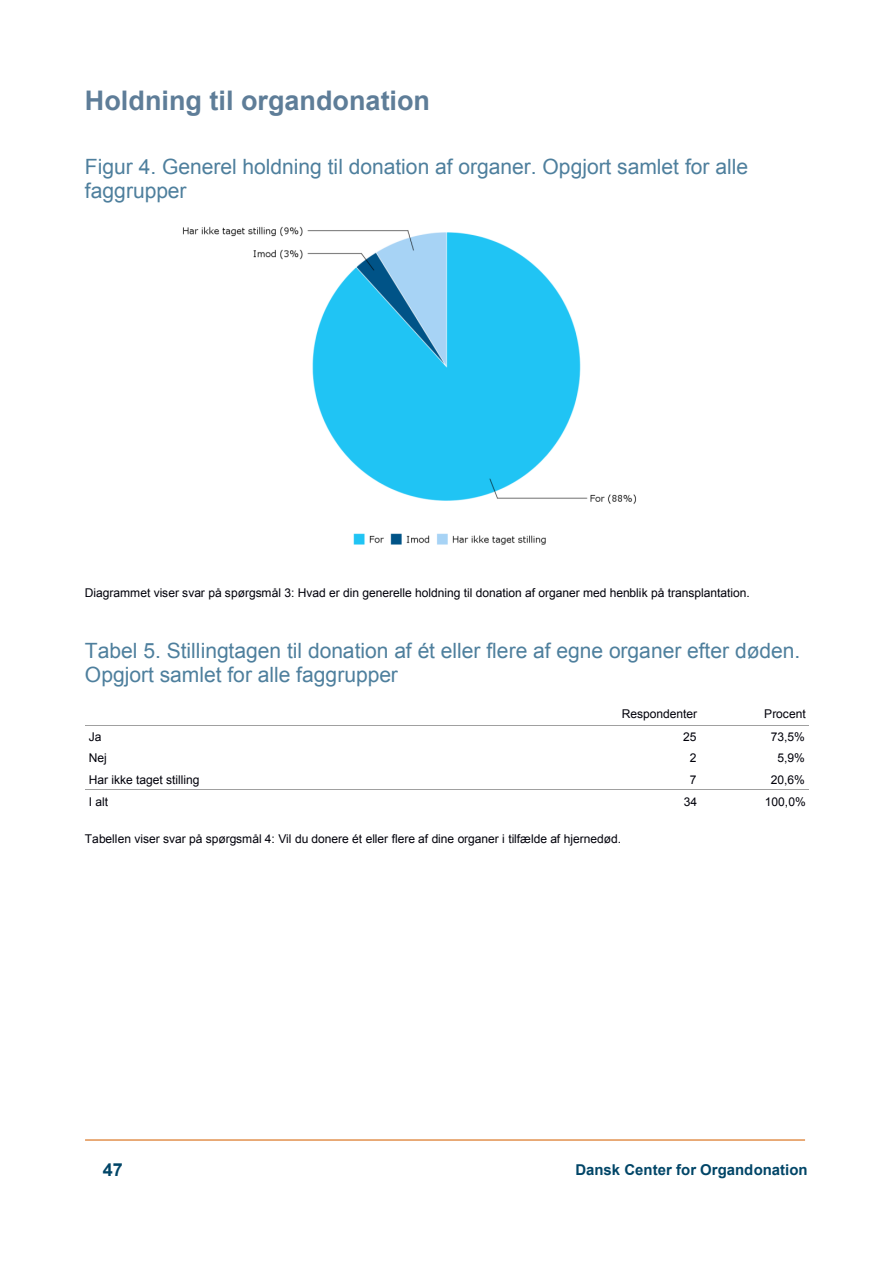
<style>
.page{position:relative;width:893px;height:1263px;background:#fff}
.page>*{position:absolute;margin:0;border:0;box-sizing:border-box;transform-origin:0 0}
.t1{font:700 27px "Arial";color:#5e7d98}
.t2{font:21px/24.2px "Arial";color:#4e7f9d}
.t3{font:700 18px "Arial";color:#004567}
.t4{font:700 15px "Arial";color:#004567}
.t5{font:12px "Arial";letter-spacing:-.005em;color:#00000a}
</style>
<div class="page">
<hr style="left:85px;top:1139px;width:720px;height:1px;background:#d86c14">
<svg style="left:85px;top:725px;width:506px;height:1px"></svg>
<svg style="left:591px;top:725px;width:109px;height:1px"></svg>
<svg style="left:700px;top:725px;width:109px;height:1px"></svg>
<hr style="left:85px;top:726px;width:506px;height:1px;background:#a0a0a0">
<hr style="left:592px;top:726px;width:108px;height:1px;background:#a0a0a0">
<hr style="left:701px;top:726px;width:108px;height:1px;background:#a0a0a0">
<hr style="left:85px;top:789px;width:506px;height:1px;background:#a0a0a0">
<hr style="left:592px;top:789px;width:108px;height:1px;background:#a0a0a0">
<hr style="left:701px;top:789px;width:108px;height:1px;background:#a0a0a0">
<img style="left:182px;top:226px;width:454px;height:319px">
<p class="t1" style="left:85px;top:85px;width:347px">Holdning til organdonation</p>
<p class="t2" style="left:85px;top:155px;width:665px">Figur 4. Generel holdning til donation af organer. Opgjort samlet for alle faggrupper</p>
<p class="t5" style="left:85px;top:586px;width:666px">Diagrammet viser svar på spørgsmål 3: Hvad er din generelle holdning til donation af organer med henblik på transplantation.</p>
<p class="t2" style="left:85px;top:639px;width:717px">Tabel 5. Stillingtagen til donation af ét eller flere af egne organer efter døden.<br>Opgjort samlet for alle faggrupper</p>
<p class="t5" style="left:622px;top:707px;width:77px">Respondenter</p>
<p class="t5" style="left:764px;top:707px;width:43px">Procent</p>
<p class="t5" style="left:89px;top:730px;width:14px">Ja</p>
<p class="t5" style="left:683px;top:730px;width:15px">25</p>
<p class="t5" style="left:771px;top:730px;width:36px">73,5%</p>
<p class="t5" style="left:89px;top:751px;width:19px">Nej</p>
<p class="t5" style="left:690px;top:751px;width:8px">2</p>
<p class="t5" style="left:778px;top:751px;width:29px">5,9%</p>
<p class="t5" style="left:89px;top:773px;width:112px">Har ikke taget stilling</p>
<p class="t5" style="left:690px;top:773px;width:8px">7</p>
<p class="t5" style="left:771px;top:773px;width:36px">20,6%</p>
<p class="t5" style="left:89px;top:795px;width:21px">I alt</p>
<p class="t5" style="left:684px;top:795px;width:15px">34</p>
<p class="t5" style="left:765px;top:795px;width:42px">100,0%</p>
<p class="t5" style="left:85px;top:832px;width:538px">Tabellen viser svar på spørgsmål 4: Vil du donere ét eller flere af dine organer i tilfælde af hjernedød.</p>
<p class="t3" style="left:103px;top:1159px;width:22px">47</p>
<p class="t4" style="left:575px;top:1161px;width:234px">Dansk Center for Organdonation</p>
</div>
